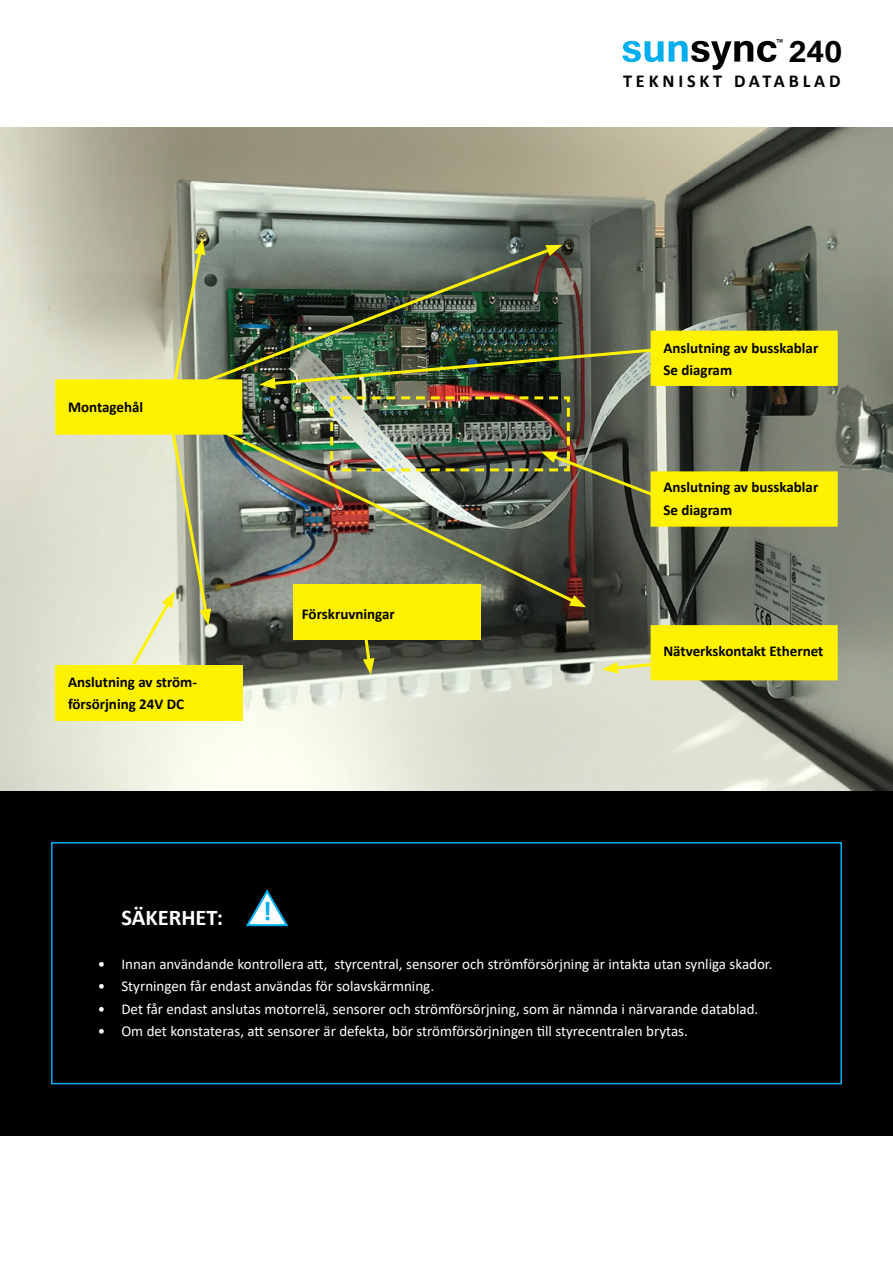
<style>
.page{position:relative;width:893px;height:1263px;background:#fff}
.page>*{position:absolute;margin:0;border:0;box-sizing:border-box;transform-origin:0 0}
.t1{font:700 50.4px "Tunga";color:#000}
.t2{font:700 27px "Calibri";color:#00aeef}
.t3{font:700 22.5px "Calibri";color:#fff}
.t4{font:700 18.15px "Calibri";letter-spacing:.21em;color:#000}
.t5{font:15px/22.5px "Calibri";color:#fff;text-align:justify}
.t6{font:700 15px/22.5px "Calibri";color:#000}
.t7{font:12.6px "Tunga";color:#000}
.s1{color:#00aeef}
.s2{font-size:37.8px}
</style>
<div class="page">
<div style="left:0;top:791px;width:893px;height:344px;background:#000"></div>
<img style="left:0;top:128px;width:893px;height:663px">
<div style="left:51px;top:842px;width:791px;height:242px;border:2px solid #00aeef"></div>
<svg style="left:246px;top:889px;width:43px;height:38px"></svg>
<div style="left:55px;top:379px;width:187px;height:56px;background:#fff200;border:2px solid #fff200"></div>
<div style="left:651px;top:331px;width:187px;height:55px;background:#fff200;border:2px solid #fff200"></div>
<div style="left:651px;top:471px;width:187px;height:56px;background:#fff200;border:2px solid #fff200"></div>
<div style="left:651px;top:625px;width:187px;height:55px;background:#fff200;border:2px solid #fff200"></div>
<div style="left:293px;top:585px;width:187px;height:55px;background:#fff200"></div>
<div style="left:55px;top:665px;width:187px;height:55px;background:#fff200"></div>
<svg style="left:168px;top:238px;width:37px;height:144px;background:#aeae8d"></svg>
<img style="left:180px;top:245px;width:377px;height:149px">
<svg style="left:545px;top:245px;width:18px;height:11px"></svg>
<svg style="left:130px;top:432px;width:81px;height:233px;background:#dadcc2"></svg>
<img style="left:182px;top:410px;width:399px;height:197px">
<svg style="left:569px;top:595px;width:17px;height:12px"></svg>
<svg style="left:602px;top:654px;width:52px;height:20px"></svg>
<svg style="left:362px;top:640px;width:12px;height:35px"></svg>
<img style="left:329px;top:395px;width:335px;height:106px">
<img style="left:259px;top:346px;width:405px;height:43px">
<p class="t7" style="left:776px;top:35px;width:8px">™</p>
<h1 class="t1" style="left:621px;top:15px;width:222px"><span class="s1">sun</span>sync <span class="s2">240</span></h1>
<p class="t4" style="left:623px;top:68px;width:219px">TEKNISKT DATABLAD</p>
<p class="t6" style="left:68px;top:396px;width:77px">Montagehål</p>
<p class="t6" style="left:68px;top:670px;width:131px">Anslutning av ström&shy;försörjning 24V DC</p>
<p class="t6" style="left:302px;top:602px;width:94px">Förskruvningar</p>
<p class="t6" style="left:663px;top:336px;width:156px">Anslutning av busskablar<br>Se diagram</p>
<p class="t6" style="left:663px;top:476px;width:156px">Anslutning av busskablar<br>Se diagram</p>
<p class="t6" style="left:663px;top:640px;width:162px">Nätverkskontakt Ethernet</p>
<p class="t5" style="left:98px;top:952px;width:9px">• • • •</p>
<h3 class="t3" style="left:121px;top:902px;width:103px">SÄKERHET:</h3>
<h2 class="t2" style="left:263px;top:892px;width:10px">!</h2>
<p class="t5" style="left:121px;top:952px;width:653px;text-align:left">Innan användande kontrollera att, styrcentral, sensorer och strömförsörjning är intakta utan synliga skador.<br>Styrningen får endast användas för solavskärmning.<br>Det får endast anslutas motorrelä, sensorer och strömförsörjning, som är nämnda i närvarande datablad.<br>Om det konstateras, att sensorer är defekta, bör strömförsörjningen till styrecentralen brytas.</p>
</div>
